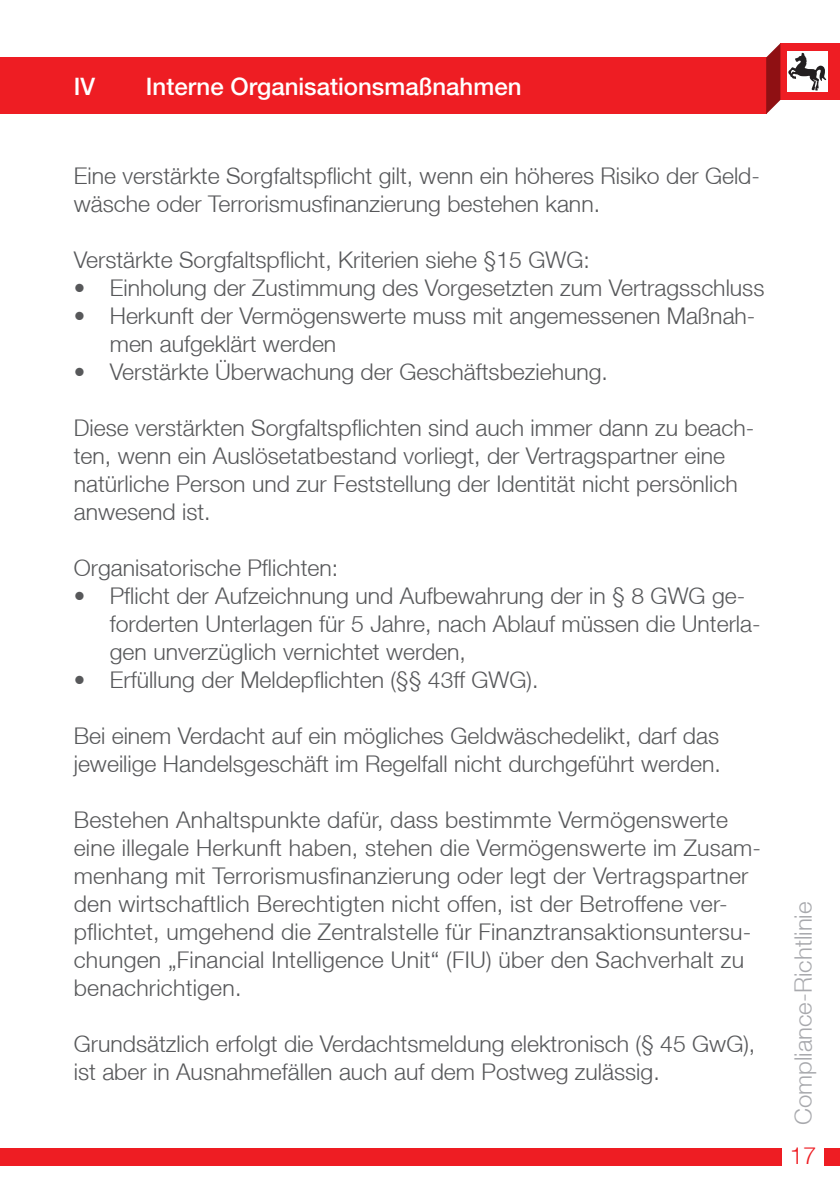
<style>
.page{position:relative;width:840px;height:1191px;background:#fff}
.page>*{position:absolute;margin:0;border:0;box-sizing:border-box;transform-origin:0 0}
.Kapitelbezeichnunge{font:500 24px "Helvetica Neue LT";color:#fff}
.t1{font:300 24px "Helvetica Neue LT";color:#a8a9ad}
.t2{font:300 24px "Helvetica Neue LT";color:#ee1d23}
.Fließtext{font:300 23px/28px "Helvetica Neue LT";color:#57585a}
</style>
<div class="page">
<div style="left:780px;top:43px;width:59px;height:57px;background:#ee1d23"></div>
<div style="left:0;top:57px;width:765px;height:57px;background:#ee1d23"></div>
<svg style="left:765px;top:43px;width:15px;height:71px"></svg>
<div style="left:0;top:1148px;width:839px;height:17px;background:#ee1d23"></div>
<svg style="left:787px;top:52px;width:39px;height:40px"></svg>
<svg style="left:787px;top:53px;width:38px;height:38px"></svg>
<div style="left:782px;top:1135px;width:41px;height:41px;background:#fff"></div>
<p class="Kapitelbezeichnunge" style="left:74px;top:72px;width:23px">IV</p>
<p class="Kapitelbezeichnunge" style="left:146px;top:72px;width:377px">Interne Organisationsmaßnahmen</p>
<p class="Fließtext" style="left:74px;top:161px;width:687px">Eine verstärkte Sorgfaltspflicht gilt, wenn ein höheres Risiko der Geld&shy;wäsche oder Terrorismusfinanzierung bestehen kann.</p>
<p class="Fließtext" style="left:74px;top:245px;width:517px">Verstärkte Sorgfaltspflicht, Kriterien siehe §15 GWG:</p>
<p class="Fließtext" style="left:74px;top:273px;width:691px">• Einholung der Zustimmung des Vorgesetzten zum Vertragsschluss</p>
<p class="Fließtext" style="left:110px;top:301px;width:646px;text-indent:-36px">• Herkunft der Vermögenswerte muss mit angemessenen Maßnah&shy;men aufgeklärt werden</p>
<p class="Fließtext" style="left:74px;top:357px;width:535px">• Verstärkte Überwachung der Geschäftsbeziehung.</p>
<p class="Fließtext" style="left:74px;top:413px;width:681px">Diese verstärkten Sorgfaltspflichten sind auch immer dann zu beach&shy;ten, wenn ein Auslösetatbestand vorliegt, der Vertragspartner eine natürliche Person und zur Feststellung der Identität nicht persönlich anwesend ist.</p>
<p class="Fließtext" style="left:74px;top:553px;width:266px">Organisatorische Pflichten:</p>
<p class="Fließtext" style="left:110px;top:581px;width:652px;text-indent:-36px">• Pflicht der Aufzeichnung und Aufbewahrung der in § 8 GWG ge&shy;forderten Unterlagen für 5 Jahre, nach Ablauf müssen die Unterla&shy;gen unverzüglich vernichtet werden,</p>
<p class="Fließtext" style="left:74px;top:665px;width:466px">• Erfüllung der Meldepflichten (§§ 43ff GWG).</p>
<p class="Fließtext" style="left:74px;top:721px;width:648px">Bei einem Verdacht auf ein mögliches Geldwäschedelikt, darf das jeweilige Handelsgeschäft im Regelfall nicht durchgeführt werden.</p>
<p class="Fließtext" style="left:74px;top:805px;width:688px">Bestehen Anhaltspunkte dafür, dass bestimmte Vermögenswerte eine illegale Herkunft haben, stehen die Vermögenswerte im Zusam&shy;menhang mit Terrorismusfinanzierung oder legt der Vertragspartner den wirtschaftlich Berechtigten nicht offen, ist der Betroffene ver&shy;pflichtet, umgehend die Zentralstelle für Finanztransaktionsuntersu&shy;chungen „Financial Intelligence Unit“ (FIU) über den Sachverhalt zu benachrichtigen.</p>
<p class="Fließtext" style="left:74px;top:1029px;width:682px">Grundsätzlich erfolgt die Verdachtsmeldung elektronisch (§ 45 GwG), ist aber in Ausnahmefällen auch auf dem Postweg zulässig.</p>
<p class="t1" style="left:788px;top:1125px;width:225px;rotate:-90deg">Compliance-Richtlinie</p>
<p class="t2" style="left:789px;top:1141px;width:28px">17</p>
</div>
